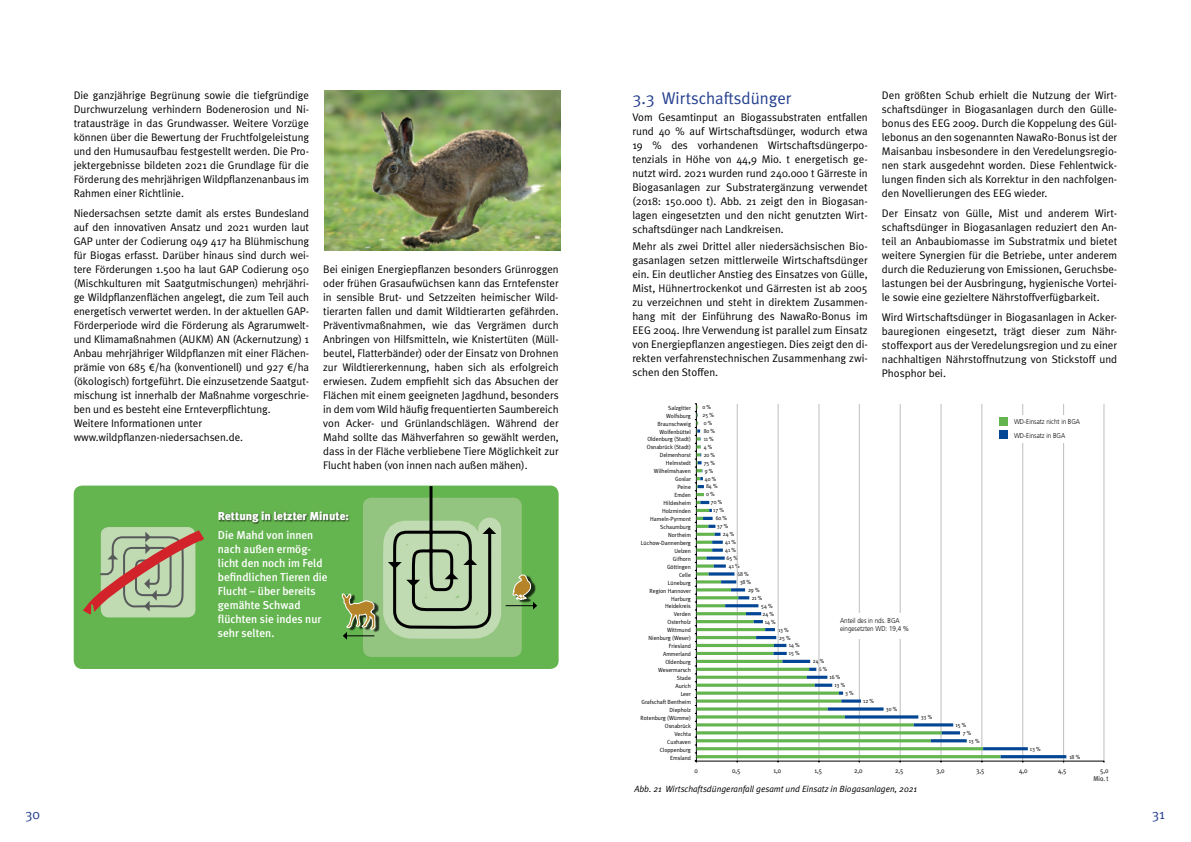
<style>
.page{position:relative;width:1191px;height:842px;background:#fff}
.page>*{position:absolute;margin:0;border:0;box-sizing:border-box;transform-origin:0 0}
.t1{font:17px "Meta Plus Normal";color:#25408f}
.t2{font:14px "Meta Plus Normal";color:#25408f}
.t3{font:500 11.5px/14px "Meta Plus";color:#fff}
.t4{font:900 11.5px "Meta Plus";color:#fff}
.t5{font:11px/14px "Meta Plus Normal";letter-spacing:-.005em;color:#000;text-align:justify}
.t6{font:italic 9px "Meta Plus Normal";color:#000}
.t7{font:300 7px/14px "Frutiger";letter-spacing:-.005em;color:#000;scale:.9 1}
.t8{font:7px/8.4px "Meta Plus Normal";color:#000;text-align:right;scale:.9 1}
.t9{font:6px/8px "Meta Plus Normal";letter-spacing:-.005em;color:#000;text-align:right;scale:.95 1}
.t10{font:6px/8px "Meta Plus Normal";letter-spacing:-.005em;color:#000;scale:.9 1}
.s1{font-family:"Myriad Pro"}
</style>
<div class="page">
<hr style="left:1103px;top:404px;width:1px;height:357px;background:#bcbec0">
<hr style="left:1063px;top:404px;width:1px;height:357px;background:#bcbec0">
<hr style="left:1022px;top:404px;width:1px;height:357px;background:#bcbec0">
<hr style="left:981px;top:404px;width:1px;height:357px;background:#bcbec0">
<hr style="left:940px;top:404px;width:1px;height:357px;background:#bcbec0">
<hr style="left:900px;top:404px;width:1px;height:357px;background:#bcbec0">
<hr style="left:859px;top:404px;width:1px;height:357px;background:#bcbec0">
<hr style="left:818px;top:404px;width:1px;height:357px;background:#bcbec0">
<hr style="left:778px;top:404px;width:1px;height:357px;background:#bcbec0">
<hr style="left:737px;top:404px;width:1px;height:357px;background:#bcbec0">
<hr style="left:696px;top:761px;width:408px;height:1px;background:#000">
<hr style="left:696px;top:403px;width:1px;height:358px;background:#000">
<svg style="left:697px;top:414px;width:369px;height:344px"></svg>
<img style="left:325px;top:91px;width:235px;height:159px">
<div style="left:74px;top:486px;width:484px;height:183px;background:#64b44f;border-radius:9px"></div>
<div style="left:219px;top:511px;width:132px;height:13px;background:#000;opacity:.55"></div>
<div style="left:363px;top:498px;width:159px;height:159px;background:#93c580;border-radius:9px"></div>
<svg style="left:83px;top:511px;width:160px;height:107px"></svg>
<svg style="left:341px;top:485px;width:199px;height:166px"></svg>
<p class="t5" style="left:74px;top:88px;width:237px">Die ganzjährige Begrünung sowie die tiefgründige Durchwurzelung verhindern Bodenerosion und Ni&shy;tratausträge in das Grundwasser. Weitere Vorzüge können über die Bewertung der Fruchtfolgeleistung und den Humusaufbau festgestellt werden. Die Pro&shy;jektergebnisse bildeten 2021 die Grundlage für die Förderung des mehrjährigen Wildpflanzenanbaus im Rahmen einer Richtlinie.</p>
<p class="t5" style="left:74px;top:206px;width:237px;text-align:left">Niedersachsen setzte damit als erstes Bundesland auf den innovativen Ansatz und 2021 wurden laut GAP unter der Codierung 049 417 ha Blühmischung für Biogas erfasst. Darüber hinaus sind durch wei&shy;tere Förderungen 1.500 ha laut GAP Codierung 050 (Mischkulturen mit Saatgutmischungen) mehrjähri&shy;ge Wildpflanzenflächen angelegt, die zum Teil auch energetisch verwertet werden. In der aktuellen GAP-Förderperiode wird die Förderung als Agrarumwelt&shy;und Klimamaßnahmen (AUKM) AN (Ackernutzung) 1<br>Anbau mehrjähriger Wildpflanzen mit einer Flächen&shy;prämie von 685 <span class="s1">€</span>/ha (konventionell) und 927 <span class="s1">€</span>/ha (ökologisch) fortgeführt. Die einzusetzende Saatgut&shy;mischung ist innerhalb der Maßnahme vorgeschrie&shy;ben und es besteht eine Ernteverpflichtung.<br>Weitere Informationen unter www.wildpflanzen-niedersachsen.de.</p>
<p class="t5" style="left:323px;top:262px;width:237px">Bei einigen Energiepflanzen besonders Grünroggen oder frühen Grasaufwüchsen kann das Erntefenster in sensible Brut- und Setzzeiten heimischer Wild&shy;tierarten fallen und damit Wildtierarten gefährden.<br>Präventivmaßnahmen, wie das Vergrämen durch Anbringen von Hilfsmitteln, wie Knistertüten (Müll&shy;beutel, Flatterbänder) oder der Einsatz von Drohnen zur Wildtiererkennung, haben sich als erfolgreich erwiesen. Zudem empfiehlt sich das Absuchen der Flächen mit einem geeigneten Jagdhund, besonders in dem vom Wild häufig frequentierten Saumbereich von Acker- und Grünlandschlägen. Während der Mahd sollte das Mähverfahren so gewählt werden, dass in der Fläche verbliebene Tiere Möglichkeit zur Flucht haben (von innen nach außen mähen).</p>
<p class="t4" style="left:218px;top:509px;width:133px">Rettung in letzter Minute:</p>
<p class="t3" style="left:218px;top:528px;width:111px">Die Mahd von innen nach außen ermög&shy;licht den noch im Feld befindlichen Tieren die<br>Flucht – über bereits gemähte Schwad flüchten sie indes nur sehr selten.</p>
<h1 class="t1" style="left:632px;top:88px;width:161px">3.3 Wirtschaftsdünger</h1>
<p class="t5" style="left:632px;top:110px;width:237px">Vom Gesamtinput an Biogassubstraten entfallen rund 40 % auf Wirtschaftsdünger, wodurch etwa 19 % des vorhandenen Wirtschaftsdüngerpo&shy;tenzials in Höhe von 44,9 Mio. t energetisch ge&shy;nutzt wird. 2021 wurden rund 240.000 t Gärreste in Biogasanlagen zur Substratergänzung verwendet (2018: 150.000 t). Abb. 21 zeigt den in Biogasan&shy;lagen eingesetzten und den nicht genutzten Wirt&shy;schaftsdünger nach Landkreisen.</p>
<p class="t5" style="left:632px;top:239px;width:237px">Mehr als zwei Drittel aller niedersächsischen Bio&shy;gasanlagen setzen mittlerweile Wirtschaftsdünger ein. Ein deutlicher Anstieg des Einsatzes von Gülle, Mist, Hühnertrockenkot und Gärresten ist ab 2005 zu verzeichnen und steht in direktem Zusammen&shy;hang mit der Einführung des NawaRo-Bonus im EEG 2004. Ihre Verwendung ist parallel zum Einsatz von Energiepflanzen angestiegen. Dies zeigt den di&shy;rekten verfahrenstechnischen Zusammenhang zwi&shy;schen den Stoffen.</p>
<p class="t5" style="left:882px;top:88px;width:237px">Den größten Schub erhielt die Nutzung der Wirt&shy;schaftsdünger in Biogasanlagen durch den Gülle&shy;bonus des EEG 2009. Durch die Koppelung des Gül&shy;lebonus an den sogenannten NawaRo-Bonus ist der Maisanbau insbesondere in den Veredelungsregio&shy;nen stark ausgedehnt worden. Diese Fehlentwick&shy;lungen finden sich als Korrektur in den nachfolgen&shy;den Novellierungen des EEG wieder.</p>
<p class="t5" style="left:882px;top:206px;width:237px">Der Einsatz von Gülle, Mist und anderem Wirt&shy;schaftsdünger in Biogasanlagen reduziert den An&shy;teil an Anbaubiomasse im Substratmix und bietet weitere Synergien für die Betriebe, unter anderem durch die Reduzierung von Emissionen, Geruchsbe&shy;lastungen bei der Ausbringung, hygienische Vortei&shy;le sowie eine gezieltere Nährstoffverfügbarkeit.</p>
<p class="t5" style="left:882px;top:310px;width:237px">Wird Wirtschaftsdünger in Biogasanlagen in Acker&shy;bauregionen eingesetzt, trägt dieser zum Nähr&shy;stoffexport aus der Veredelungsregion und zu einer nachhaltigen Nährstoffnutzung von Stickstoff und Phosphor bei.</p>
<p class="t9" style="left:640px;top:403px;width:55px">Salzgitter<br>Wolfsburg<br>Braunschweig<br>Wolfenbüttel<br>Oldenburg (Stadt)<br>Osnabrück (Stadt)<br>Delmenhorst<br>Helmstedt<br>Wilhelmshaven<br>Goslar<br>Peine<br>Emden<br>Hildesheim<br>Holzminden<br>Hameln-Pyrmont<br>Schaumburg<br>Northeim<br>Lüchow-Dannenberg<br>Uelzen<br>Gifhorn<br>Göttingen<br>Celle<br>Lüneburg<br>Region Hannover<br>Harburg<br>Heidekreis<br>Verden<br>Osterholz<br>Wittmund<br>Nienburg (Weser)<br>Friesland<br>Ammerland<br>Oldenburg<br>Wesermarsch<br>Stade<br>Aurich<br>Leer<br>Grafschaft Bentheim<br>Diepholz<br>Rotenburg (Wümme)<br>Osnabrück<br>Vechta<br>Cuxhaven<br>Cloppenburg<br>Emsland</p>
<p class="t10" style="left:702px;top:403px;width:11px">0 %</p>
<p class="t10" style="left:702px;top:411px;width:14px">25 %</p>
<p class="t10" style="left:703px;top:419px;width:11px">0 %</p>
<p class="t10" style="left:703px;top:427px;width:14px">80 %</p>
<p class="t10" style="left:703px;top:435px;width:13px">11 %</p>
<p class="t10" style="left:703px;top:443px;width:11px">4 %</p>
<p class="t10" style="left:703px;top:450px;width:14px">20 %</p>
<p class="t10" style="left:703px;top:458px;width:14px">75 %</p>
<p class="t10" style="left:705px;top:466px;width:11px">9 %</p>
<p class="t10" style="left:705px;top:474px;width:14px">40 %</p>
<p class="t10" style="left:706px;top:482px;width:14px">84 %</p>
<p class="t10" style="left:706px;top:490px;width:11px">0 %</p>
<p class="t10" style="left:711px;top:498px;width:14px">70 %</p>
<p class="t10" style="left:713px;top:506px;width:13px">17 %</p>
<p class="t10" style="left:715px;top:514px;width:14px">60 %</p>
<p class="t10" style="left:717px;top:522px;width:14px">37 %</p>
<p class="t10" style="left:723px;top:530px;width:14px">24 %</p>
<p class="t10" style="left:725px;top:538px;width:13px">41 %</p>
<p class="t10" style="left:725px;top:546px;width:13px">41 %</p>
<p class="t10" style="left:726px;top:554px;width:14px">65 %</p>
<p class="t10" style="left:729px;top:562px;width:13px">41 %</p>
<p class="t10" style="left:737px;top:570px;width:14px">68 %</p>
<p class="t10" style="left:739px;top:578px;width:14px">38 %</p>
<p class="t10" style="left:748px;top:586px;width:14px">29 %</p>
<p class="t10" style="left:751px;top:594px;width:13px">21 %</p>
<p class="t10" style="left:761px;top:602px;width:14px">54 %</p>
<p class="t10" style="left:762px;top:609px;width:14px">24 %</p>
<p class="t10" style="left:765px;top:617px;width:13px">14 %</p>
<p class="t10" style="left:778px;top:625px;width:13px">13 %</p>
<p class="t10" style="left:779px;top:633px;width:14px">25 %</p>
<p class="t10" style="left:789px;top:641px;width:13px">14 %</p>
<p class="t10" style="left:789px;top:649px;width:13px">15 %</p>
<p class="t10" style="left:819px;top:657px;width:11px;text-indent:-6px">24 %<br>6 %</p>
<p class="t7" style="left:840px;top:617px;width:78px;line-height:7.9px">Anteil des in nds. BGA eingesetzten WD: 19,4 %</p>
<p class="t10" style="left:834px;top:673px;width:13px;text-indent:-5px">16 %<br>13 %</p>
<p class="t10" style="left:845px;top:689px;width:11px">3 %</p>
<p class="t10" style="left:863px;top:697px;width:13px">12 %</p>
<p class="t10" style="left:886px;top:705px;width:14px">30 %</p>
<p class="t10" style="left:920px;top:713px;width:14px">33 %</p>
<p class="t10" style="left:955px;top:721px;width:13px">15 %</p>
<p class="t10" style="left:962px;top:729px;width:11px">7 %</p>
<p class="t10" style="left:968px;top:737px;width:13px">13 %</p>
<p class="t7" style="left:1014px;top:414px;width:75px">WD-Einsatz nicht in BGA<br>WD-Einsatz in BGA</p>
<p class="t10" style="left:1030px;top:745px;width:13px">13 %</p>
<p class="t10" style="left:1069px;top:753px;width:13px">18 %</p>
<p class="t8" style="left:694px;top:766px;width:5px">0</p>
<p class="t8" style="left:732px;top:766px;width:11px">0,5</p>
<p class="t8" style="left:773px;top:766px;width:10px">1,0</p>
<p class="t8" style="left:814px;top:766px;width:10px">1,5</p>
<p class="t8" style="left:854px;top:766px;width:11px">2,0</p>
<p class="t8" style="left:895px;top:766px;width:11px">2,5</p>
<p class="t8" style="left:936px;top:766px;width:11px">3,0</p>
<p class="t8" style="left:976px;top:766px;width:11px">3,5</p>
<p class="t8" style="left:1019px;top:766px;width:11px">4,0</p>
<p class="t8" style="left:1058px;top:766px;width:11px">4,5</p>
<p class="t8" style="left:1093px;top:766px;width:18px">5,0<br>Mio. t</p>
<p class="t6" style="left:634px;top:784px;width:284px">Abb. 21 Wirtschaftsdüngeranfall gesamt und Einsatz in Biogasanlagen, 2021</p>
<p class="t2" style="left:25px;top:806px;width:16px">30</p>
<p class="t2" style="left:1151px;top:806px;width:15px">31</p>
</div>
